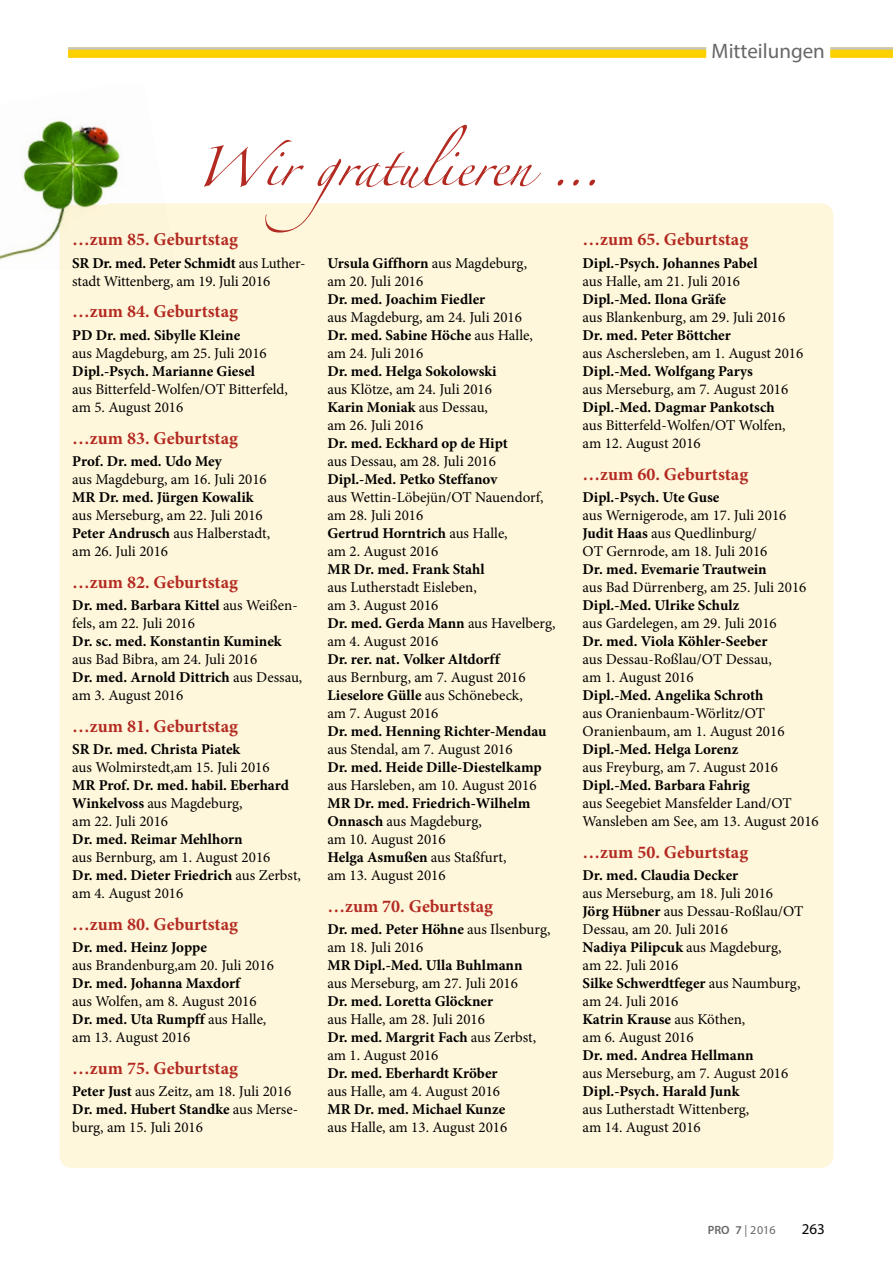
<style>
.page{position:relative;width:893px;height:1263px;background:#fff}
.page>*{position:absolute;margin:0;border:0;box-sizing:border-box;transform-origin:0 0}
.t1{font:21px "Myriad Pro";color:#676767}
.t2{font:700 18px "Minion Pro";color:#b32a22}
.t3{font:15px/18px "Minion Pro";color:#000}
.t4{font:700 15px/18px "Minion Pro";color:#000}
.t5{font:15px "Myriad Pro";color:#000}
.t6{font:12px "Myriad Pro";color:#676767}
.s1{font-weight:700}
.s2{font-weight:400}
.s3{font-weight:600}
</style>
<div class="page">
<div style="left:68px;top:47px;width:825px;height:11px;background:#fdd000"></div>
<hr style="left:68px;top:47px;width:825px;height:3px;background:#c4c4c5">
<div style="left:60px;top:203px;width:773px;height:965px;background:#fff7db;border-radius:13px"></div>
<svg style="left:204px;top:125px;width:391px;height:108px"></svg>
<img style="left:0;top:120px;width:120px;height:150px">
<div style="left:706px;top:36px;width:124px;height:30px;background:#fff"></div>
<h1 class="t1" style="left:712px;top:38px;width:115px">Mitteilungen</h1>
<p class="t2" style="left:72px;top:227px;width:167px">…zum 85. Geburtstag</p>
<p class="t3" style="left:72px;top:254px;width:235px"><span class="s1">SR Dr. med. Peter Schmidt</span> aus Luther&shy;stadt Wittenberg, am 19. Juli 2016</p>
<p class="t2" style="left:72px;top:299px;width:167px">…zum 84. Geburtstag</p>
<p class="t4" style="left:72px;top:326px;width:169px">PD Dr. med. Sibylle Kleine</p>
<p class="t3" style="left:72px;top:344px;width:196px">aus Magdeburg, am 25. Juli 2016</p>
<p class="t4" style="left:72px;top:362px;width:184px">Dipl.-Psych. Marianne Giesel</p>
<p class="t3" style="left:72px;top:380px;width:217px">aus Bitterfeld-Wolfen/OT Bitterfeld, am 5. August 2016</p>
<p class="t2" style="left:72px;top:425px;width:167px">…zum 83. Geburtstag</p>
<p class="t4" style="left:72px;top:452px;width:151px">Prof. Dr. med. Udo Mey</p>
<p class="t3" style="left:72px;top:470px;width:196px">aus Magdeburg, am 16. Juli 2016</p>
<p class="t4" style="left:72px;top:488px;width:183px">MR Dr. med. Jürgen Kowalik</p>
<p class="t3" style="left:72px;top:506px;width:199px">aus Merseburg, am 22. Juli 2016<br><span class="s1">Peter Andrusch</span> aus Halberstadt, am 26. Juli 2016</p>
<p class="t2" style="left:72px;top:569px;width:167px">…zum 82. Geburtstag</p>
<p class="t3" style="left:72px;top:596px;width:227px"><span class="s1">Dr. med. Barbara Kittel</span> aus Weißen&shy;fels, am 22. Juli 2016</p>
<p class="t4" style="left:72px;top:632px;width:211px">Dr. sc. med. Konstantin Kuminek</p>
<p class="t3" style="left:72px;top:650px;width:232px">aus Bad Bibra, am 24. Juli 2016<br><span class="s1">Dr. med. Arnold Dittrich</span> aus Dessau, am 3. August 2016</p>
<p class="t2" style="left:72px;top:713px;width:167px">…zum 81. Geburtstag</p>
<p class="t4" style="left:72px;top:740px;width:169px">SR Dr. med. Christa Piatek</p>
<p class="t3" style="left:72px;top:758px;width:199px">aus Wolmirstedt,am 15. Juli 2016</p>
<p class="t4" style="left:72px;top:776px;width:218px">MR Prof. Dr. med. habil. Eberhard<br>Winkelvoss <span class="s2">aus Magdeburg,<br>am 22. Juli 2016</span></p>
<p class="t4" style="left:72px;top:830px;width:172px">Dr. med. Reimar Mehlhorn</p>
<p class="t3" style="left:72px;top:848px;width:230px">aus Bernburg, am 1. August 2016<br><span class="s1">Dr. med. Dieter Friedrich</span> aus Zerbst, am 4. August 2016</p>
<p class="t2" style="left:72px;top:911px;width:167px">…zum 80. Geburtstag</p>
<p class="t4" style="left:72px;top:938px;width:136px">Dr. med. Heinz Joppe</p>
<p class="t3" style="left:72px;top:956px;width:203px">aus Brandenburg,am 20. Juli 2016</p>
<p class="t4" style="left:72px;top:974px;width:169px">Dr. med. Johanna Maxdorf</p>
<p class="t3" style="left:72px;top:992px;width:196px">aus Wolfen, am 8. August 2016<br><span class="s1">Dr. med. Uta Rumpff</span> aus Halle, am 13. August 2016</p>
<p class="t2" style="left:72px;top:1055px;width:167px">…zum 75. Geburtstag</p>
<p class="t3" style="left:72px;top:1082px;width:227px"><span class="s1">Peter Just</span> aus Zeitz, am 18. Juli 2016<br><span class="s1">Dr. med. Hubert Standke</span> aus Merse&shy;burg, am 15. Juli 2016</p>
<p class="t3" style="left:327px;top:254px;width:201px"><span class="s1">Ursula Giffhorn</span> aus Magdeburg, am 20. Juli 2016</p>
<p class="t4" style="left:327px;top:290px;width:159px">Dr. med. Joachim Fiedler</p>
<p class="t3" style="left:327px;top:308px;width:207px">aus Magdeburg, am 24. Juli 2016<br><span class="s1">Dr. med. Sabine Höche</span> aus Halle, am 24. Juli 2016</p>
<p class="t4" style="left:327px;top:362px;width:171px">Dr. med. Helga Sokolowski</p>
<p class="t3" style="left:327px;top:380px;width:166px">aus Klötze, am 24. Juli 2016<br><span class="s1">Karin Moniak</span> aus Dessau, am 26. Juli 2016</p>
<p class="t4" style="left:327px;top:434px;width:182px">Dr. med. Eckhard op de Hipt</p>
<p class="t3" style="left:327px;top:452px;width:170px">aus Dessau, am 28. Juli 2016</p>
<p class="t4" style="left:327px;top:470px;width:171px">Dipl.-Med. Petko Steffanov</p>
<p class="t3" style="left:327px;top:488px;width:218px">aus Wettin-Löbejün/OT Nauendorf, am 28. Juli 2016<br><span class="s1">Gertrud Horntrich</span> aus Halle,<br>am 2. August 2016</p>
<p class="t4" style="left:327px;top:560px;width:159px">MR Dr. med. Frank Stahl</p>
<p class="t3" style="left:327px;top:578px;width:230px">aus Lutherstadt Eisleben,<br>am 3. August 2016<br><span class="s1">Dr. med. Gerda Mann</span> aus Havelberg, am 4. August 2016</p>
<p class="t4" style="left:327px;top:650px;width:174px">Dr. rer. nat. Volker Altdorff</p>
<p class="t3" style="left:327px;top:668px;width:200px">aus Bernburg, am 7. August 2016<br><span class="s1">Lieselore Gülle</span> aus Schönebeck, am 7. August 2016</p>
<p class="t4" style="left:327px;top:722px;width:221px">Dr. med. Henning Richter-Mendau</p>
<p class="t3" style="left:327px;top:740px;width:187px">aus Stendal, am 7. August 2016</p>
<p class="t4" style="left:327px;top:758px;width:216px">Dr. med. Heide Dille-Diestelkamp</p>
<p class="t3" style="left:327px;top:776px;width:211px">aus Harsleben, am 10. August 2016</p>
<p class="t3" style="left:327px;top:794px;width:205px"><span class="s1">MR Dr. med. Friedrich-Wilhelm<br>Onnasch</span> aus Magdeburg,<br>am 10. August 2016<br><span class="s1">Helga Asmußen</span> aus Staßfurt,<br>am 13. August 2016</p>
<p class="t2" style="left:327px;top:893px;width:167px">…zum 70. Geburtstag</p>
<p class="t3" style="left:327px;top:920px;width:225px"><span class="s1">Dr. med. Peter Höhne</span> aus Ilsenburg, am 18. Juli 2016</p>
<p class="t4" style="left:327px;top:956px;width:197px">MR Dipl.-Med. Ulla Buhlmann</p>
<p class="t3" style="left:327px;top:974px;width:192px">aus Merseburg, am 27. Juli 2016</p>
<p class="t4" style="left:327px;top:992px;width:167px">Dr. med. Loretta Glöckner</p>
<p class="t3" style="left:327px;top:1010px;width:210px">aus Halle, am 28. Juli 2016<br><span class="s1">Dr. med. Margrit Fach</span> aus Zerbst, am 1. August 2016</p>
<p class="t4" style="left:327px;top:1064px;width:172px">Dr. med. Eberhardt Kröber</p>
<p class="t3" style="left:327px;top:1082px;width:174px">aus Halle, am 4. August 2016</p>
<p class="t4" style="left:327px;top:1100px;width:180px">MR Dr. med. Michael Kunze</p>
<p class="t3" style="left:327px;top:1118px;width:181px">aus Halle, am 13. August 2016</p>
<p class="t2" style="left:583px;top:227px;width:167px">…zum 65. Geburtstag</p>
<p class="t4" style="left:583px;top:254px;width:176px">Dipl.-Psych. Johannes Pabel</p>
<p class="t3" style="left:583px;top:272px;width:159px">aus Halle, am 21. Juli 2016</p>
<p class="t4" style="left:583px;top:290px;width:145px">Dipl.-Med. Ilona Gräfe</p>
<p class="t3" style="left:583px;top:308px;width:204px">aus Blankenburg, am 29. Juli 2016</p>
<p class="t4" style="left:583px;top:326px;width:150px">Dr. med. Peter Böttcher</p>
<p class="t3" style="left:583px;top:344px;width:222px">aus Aschersleben, am 1. August 2016</p>
<p class="t4" style="left:583px;top:362px;width:172px">Dipl.-Med. Wolfgang Parys</p>
<p class="t3" style="left:583px;top:380px;width:207px">aus Merseburg, am 7. August 2016</p>
<p class="t4" style="left:583px;top:398px;width:193px">Dipl.-Med. Dagmar Pankotsch</p>
<p class="t3" style="left:583px;top:416px;width:205px">aus Bitterfeld-Wolfen/OT Wolfen, am 12. August 2016</p>
<p class="t2" style="left:583px;top:461px;width:167px">…zum 60. Geburtstag</p>
<p class="t4" style="left:583px;top:488px;width:138px">Dipl.-Psych. Ute Guse</p>
<p class="t3" style="left:583px;top:506px;width:205px">aus Wernigerode, am 17. Juli 2016<br><span class="s1">Judit Haas</span> aus Quedlinburg/<br>OT Gernrode, am 18. Juli 2016</p>
<p class="t4" style="left:583px;top:560px;width:186px">Dr. med. Evemarie Trautwein</p>
<p class="t3" style="left:583px;top:578px;width:225px">aus Bad Dürrenberg, am 25. Juli 2016</p>
<p class="t4" style="left:583px;top:596px;width:158px">Dipl.-Med. Ulrike Schulz</p>
<p class="t3" style="left:583px;top:614px;width:196px">aus Gardelegen, am 29. Juli 2016</p>
<p class="t4" style="left:583px;top:632px;width:186px">Dr. med. Viola Köhler-Seeber</p>
<p class="t3" style="left:583px;top:650px;width:191px">aus Dessau-Roßlau/OT Dessau, am 1. August 2016</p>
<p class="t4" style="left:583px;top:686px;width:182px">Dipl.-Med. Angelika Schroth</p>
<p class="t3" style="left:583px;top:704px;width:203px">aus Oranienbaum-Wörlitz/OT<br>Oranienbaum, am 1. August 2016</p>
<p class="t4" style="left:583px;top:740px;width:157px">Dipl.-Med. Helga Lorenz</p>
<p class="t3" style="left:583px;top:758px;width:197px">aus Freyburg, am 7. August 2016</p>
<p class="t4" style="left:583px;top:776px;width:169px">Dipl.-Med. Barbara Fahrig</p>
<p class="t3" style="left:583px;top:794px;width:238px">aus Seegebiet Mansfelder Land/OT<br>Wansleben am See, am 13. August 2016</p>
<p class="t2" style="left:583px;top:839px;width:167px">…zum 50. Geburtstag</p>
<p class="t4" style="left:583px;top:866px;width:157px">Dr. med. Claudia Decker</p>
<p class="t3" style="left:583px;top:884px;width:222px">aus Merseburg, am 18. Juli 2016<br><span class="s1">Jörg Hübner</span> aus Dessau-Roßlau/OT<br>Dessau, am 20. Juli 2016<br><span class="s1">Nadiya Pilipcuk</span> aus Magdeburg, am 22. Juli 2016<br><span class="s1">Silke Schwerdtfeger</span> aus Naumburg, am 24. Juli 2016<br><span class="s1">Katrin Krause</span> aus Köthen,<br>am 6. August 2016</p>
<p class="t4" style="left:583px;top:1046px;width:173px">Dr. med. Andrea Hellmann</p>
<p class="t3" style="left:583px;top:1064px;width:207px">aus Merseburg, am 7. August 2016</p>
<p class="t4" style="left:583px;top:1082px;width:158px">Dipl.-Psych. Harald Junk</p>
<p class="t3" style="left:583px;top:1100px;width:168px">aus Lutherstadt Wittenberg, am 14. August 2016</p>
<p class="t6" style="left:708px;top:1222px;width:69px"><span class="s3">PRO 7</span> | 2016</p>
<p class="t5" style="left:802px;top:1220px;width:25px">263</p>
</div>
